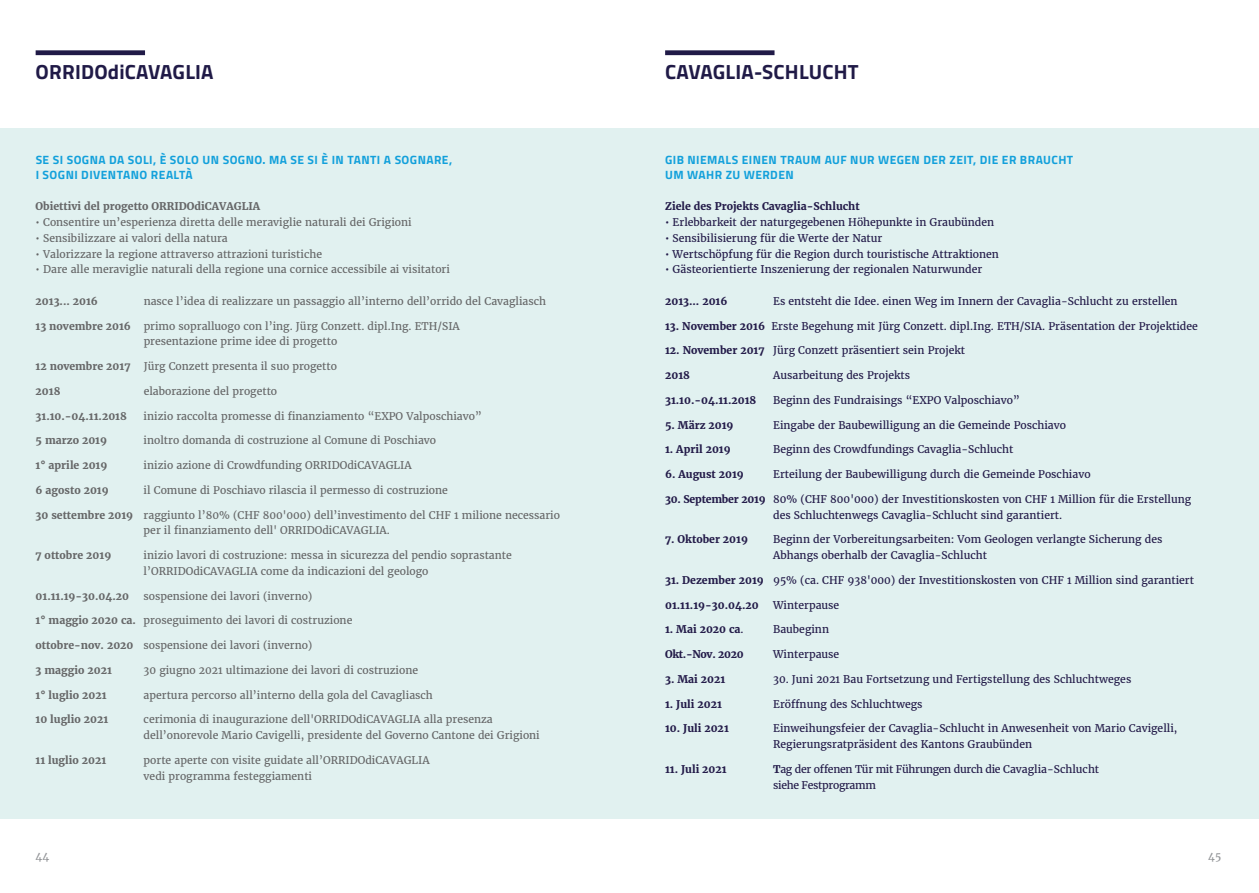
<style>
.page{position:relative;width:1259px;height:893px;background:#fff}
.page>*{position:absolute;margin:0;border:0;box-sizing:border-box;transform-origin:0 0}
.t1{font:700 20.55px "Titillium Web";letter-spacing:.01em;color:#201a47}
.t2{font:700 12px/14.4px "Titillium Web";letter-spacing:.035em;color:#12a0db}
.t3{font:10.5px/15.8px "Merriweather";color:#666768}
.t4{font:10.5px/15.8px "Merriweather";color:#231b49}
.t5{font:700 10.5px "Merriweather";color:#666768}
.t6{font:700 10.5px "Merriweather";color:#231b49}
.t7{font:10.5px/15.8px "Merriweather";letter-spacing:-.03em;color:#231b49}
.t8{font:700 10.5px "Merriweather";letter-spacing:-.03em;color:#231b49}
.t9{font:10.5px "Merriweather";color:#939598}
.s1{font-weight:700}
.s2{font-weight:400}
</style>
<div class="page">
<div style="left:0;top:128px;width:1259px;height:690px;background:#e1f1f0"></div>
<div style="left:36px;top:50px;width:109px;height:5px;background:#201a47"></div>
<div style="left:665px;top:50px;width:109px;height:5px;background:#201a47"></div>
<h1 class="t1" style="left:36px;top:57px;width:179px">ORRIDOdiCAVAGLIA</h1>
<p class="t2" style="left:36px;top:152px;width:418px">SE SI SOGNA DA SOLI, È SOLO UN SOGNO. MA SE SI È IN TANTI A SOGNARE,<br>I SOGNI DIVENTANO REALTÀ</p>
<p class="t5" style="left:36px;top:199px;width:226px">Obiettivi del progetto ORRIDOdiCAVAGLIA</p>
<p class="t3" style="left:36px;top:214px;width:377px">• Consentire un’esperienza diretta delle meraviglie naturali dei Grigioni</p>
<p class="t3" style="left:36px;top:230px;width:194px">• Sensibilizzare ai valori della natura</p>
<p class="t3" style="left:36px;top:246px;width:288px">• Valorizzare la regione attraverso attrazioni turistiche</p>
<p class="t3" style="left:36px;top:261px;width:416px">• Dare alle meraviglie naturali della regione una cornice accessibile ai visitatori</p>
<p class="t5" style="left:36px;top:294px;width:64px">2013... 2016</p>
<p class="t3" style="left:144px;top:293px;width:404px">nasce l’idea di realizzare un passaggio all’interno dell’orrido del Cavagliasch</p>
<p class="t3" style="left:144px;top:318px;width:318px;text-indent:-108px"><span class="s1">13 novembre 2016</span> primo sopralluogo con l’ing. Jürg Conzett. dipl.Ing. ETH/SIA presentazione prime idee di progetto</p>
<p class="t5" style="left:36px;top:359px;width:96px">12 novembre 2017</p>
<p class="t3" style="left:144px;top:358px;width:195px">Jürg Conzett presenta il suo progetto</p>
<p class="t5" style="left:36px;top:384px;width:26px">2018</p>
<p class="t3" style="left:144px;top:383px;width:135px">elaborazione del progetto</p>
<p class="t5" style="left:36px;top:409px;width:93px">31.10.-04.11.2018</p>
<p class="t3" style="left:144px;top:408px;width:339px">inizio raccolta promesse di finanziamento “EXPO Valposchiavo”</p>
<p class="t5" style="left:36px;top:433px;width:73px">5 marzo 2019</p>
<p class="t3" style="left:144px;top:432px;width:294px">inoltro domanda di costruzione al Comune di Poschiavo</p>
<p class="t5" style="left:36px;top:458px;width:73px">1° aprile 2019</p>
<p class="t3" style="left:144px;top:457px;width:270px">inizio azione di Crowdfunding ORRIDOdiCAVAGLIA</p>
<p class="t5" style="left:36px;top:483px;width:75px">6 agosto 2019</p>
<p class="t3" style="left:144px;top:482px;width:306px">il Comune di Poschiavo rilascia il permesso di costruzione</p>
<p class="t3" style="left:144px;top:507px;width:418px;text-indent:-108px"><span class="s1">30 settembre 2019</span> raggiunto l’80% (CHF 800'000) dell’investimento del CHF 1 milione necessario per il finanziamento dell' ORRIDOdiCAVAGLIA.</p>
<p class="t5" style="left:36px;top:548px;width:77px">7 ottobre 2019</p>
<p class="t3" style="left:144px;top:547px;width:370px">inizio lavori di costruzione: messa in sicurezza del pendio soprastante l’ORRIDOdiCAVAGLIA come da indicazioni del geologo</p>
<p class="t5" style="left:36px;top:589px;width:95px">01.11.19-30.04.20</p>
<p class="t3" style="left:144px;top:588px;width:170px">sospensione dei lavori (inverno)</p>
<p class="t3" style="left:36px;top:612px;width:318px"><span class="s1">1° maggio 2020 ca.</span> proseguimento dei lavori di costruzione</p>
<p class="t3" style="left:36px;top:637px;width:278px"><span class="s1">ottobre-nov. 2020</span> sospensione dei lavori (inverno)</p>
<p class="t5" style="left:36px;top:663px;width:78px">3 maggio 2021</p>
<p class="t3" style="left:144px;top:662px;width:276px">30 giugno 2021 ultimazione dei lavori di costruzione</p>
<p class="t5" style="left:36px;top:688px;width:73px">1° luglio 2021</p>
<p class="t3" style="left:144px;top:687px;width:291px">apertura percorso all’interno della gola del Cavagliasch</p>
<p class="t5" style="left:36px;top:712px;width:74px">10 luglio 2021</p>
<p class="t3" style="left:144px;top:711px;width:398px">cerimonia di inaugurazione dell'ORRIDOdiCAVAGLIA alla presenza dell’onorevole Mario Cavigelli, presidente del Governo Cantone dei Grigioni</p>
<p class="t5" style="left:36px;top:753px;width:72px">11 luglio 2021</p>
<p class="t3" style="left:144px;top:752px;width:288px">porte aperte con visite guidate all’ORRIDOdiCAVAGLIA vedi programma festeggiamenti</p>
<h1 class="t1" style="left:665px;top:57px;width:195px">CAVAGLIA-SCHLUCHT</h1>
<p class="t2" style="left:665px;top:152px;width:409px">GIB NIEMALS EINEN TRAUM AUF NUR WEGEN DER ZEIT, DIE ER BRAUCHT<br>UM WAHR ZU WERDEN</p>
<p class="t6" style="left:665px;top:199px;width:196px">Ziele des Projekts Cavaglia-Schlucht</p>
<p class="t4" style="left:665px;top:214px;width:330px">• Erlebbarkeit der naturgegebenen Höhepunkte in Graubünden</p>
<p class="t4" style="left:665px;top:230px;width:219px">• Sensibilisierung für die Werte der Natur</p>
<p class="t4" style="left:665px;top:246px;width:335px">• Wertschöpfung für die Region durch touristische Attraktionen</p>
<p class="t4" style="left:665px;top:261px;width:319px">• Gästeorientierte Inszenierung der regionalen Naturwunder</p>
<p class="t6" style="left:665px;top:294px;width:64px">2013... 2016</p>
<p class="t4" style="left:773px;top:293px;width:406px">Es entsteht die Idee. einen Weg im Innern der Cavaglia-Schlucht zu erstellen</p>
<p class="t4" style="left:665px;top:318px;width:534px"><span class="s1">13. November 2016</span> Erste Begehung mit Jürg Conzett. dipl.Ing. ETH/SIA. Präsentation der Projektidee</p>
<p class="t4" style="left:665px;top:342px;width:302px"><span class="s1">12. November 2017</span> Jürg Conzett präsentiert sein Projekt</p>
<p class="t6" style="left:665px;top:368px;width:26px">2018</p>
<p class="t4" style="left:773px;top:367px;width:138px">Ausarbeitung des Projekts</p>
<p class="t6" style="left:665px;top:393px;width:93px">31.10.-04.11.2018</p>
<p class="t4" style="left:773px;top:392px;width:248px">Beginn des Fundraisings “EXPO Valposchiavo”</p>
<p class="t6" style="left:665px;top:418px;width:70px">5. März 2019</p>
<p class="t4" style="left:773px;top:417px;width:294px">Eingabe der Baubewilligung an die Gemeinde Poschiavo</p>
<p class="t6" style="left:665px;top:442px;width:67px">1. April 2019</p>
<p class="t4" style="left:773px;top:441px;width:242px">Beginn des Crowdfundings Cavaglia-Schlucht</p>
<p class="t6" style="left:665px;top:467px;width:80px">6. August 2019</p>
<p class="t4" style="left:773px;top:466px;width:319px">Erteilung der Baubewilligung durch die Gemeinde Poschiavo</p>
<p class="t4" style="left:773px;top:491px;width:419px;text-indent:-108px"><span class="s1">30. September 2019</span> 80% (CHF 800'000) der Investitionskosten von CHF 1 Million für die Erstellung des Schluchtenwegs Cavaglia-Schlucht sind garantiert.</p>
<p class="t6" style="left:665px;top:532px;width:84px">7. Oktober 2019</p>
<p class="t4" style="left:773px;top:531px;width:391px">Beginn der Vorbereitungsarbeiten: Vom Geologen verlangte Sicherung des<br>Abhangs oberhalb der Cavaglia-Schlucht</p>
<p class="t4" style="left:665px;top:572px;width:530px"><span class="s1">31. Dezember 2019</span> 95% (ca. CHF 938'000) der Investitionskosten von CHF 1 Million sind garantiert</p>
<p class="t6" style="left:665px;top:598px;width:95px">01.11.19-30.04.20</p>
<p class="t4" style="left:773px;top:597px;width:68px">Winterpause</p>
<p class="t6" style="left:665px;top:622px;width:80px">1. Mai 2020 ca<span class="s2">.</span></p>
<p class="t4" style="left:773px;top:621px;width:57px">Baubeginn</p>
<p class="t8" style="left:665px;top:647px;width:80px">Okt.-Nov. 2020</p>
<p class="t4" style="left:773px;top:646px;width:68px">Winterpause</p>
<p class="t6" style="left:665px;top:672px;width:62px">3. Mai 2021</p>
<p class="t4" style="left:773px;top:671px;width:360px">30. Juni 2021 Bau Fortsetzung und Fertigstellung des Schluchtweges</p>
<p class="t6" style="left:665px;top:697px;width:58px">1. Juli 2021</p>
<p class="t4" style="left:773px;top:696px;width:151px">Eröffnung des Schluchtwegs</p>
<p class="t6" style="left:665px;top:721px;width:65px">10. Juli 2021</p>
<p class="t4" style="left:773px;top:720px;width:406px">Einweihungsfeier der Cavaglia-Schlucht in Anwesenheit von Mario Cavigelli,<br>Regierungsratpräsident des Kantons Graubünden</p>
<p class="t6" style="left:665px;top:762px;width:63px">11. Juli 2021</p>
<p class="t7" style="left:773px;top:761px;width:327px"><span class="s1">T</span>ag der offenen Tür mit Führungen durch die Cavaglia-Schlucht siehe Festprogramm</p>
<p class="t9" style="left:36px;top:849px;width:15px">44</p>
<p class="t9" style="left:1208px;top:849px;width:14px">45</p>
</div>
